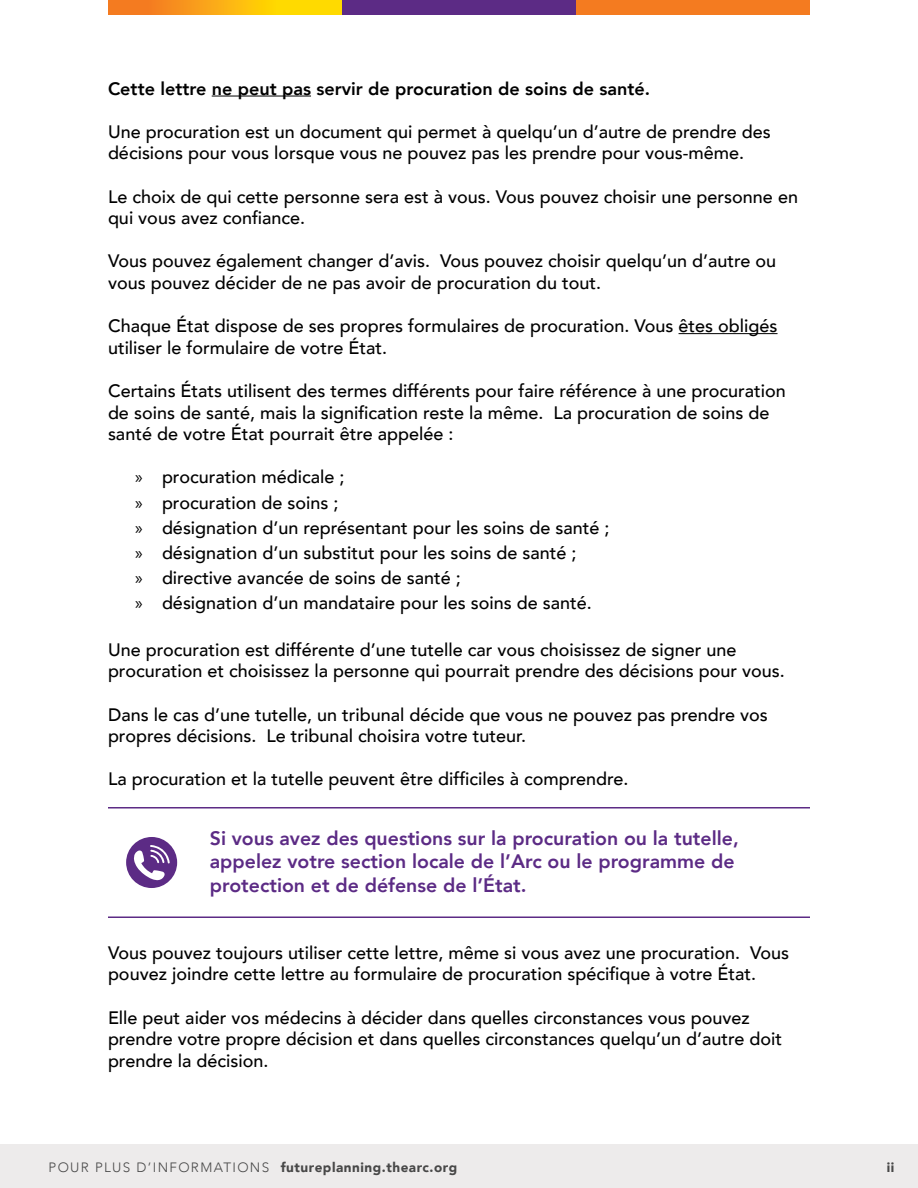
<style>
.page{position:relative;width:918px;height:1188px;background:#fff}
.page>*{position:absolute;margin:0;border:0;box-sizing:border-box;transform-origin:0 0}
.body{font:800 19.5px/23.4px "Avenir";color:#5c2b85}
.body-2{font:500 18px/21.6px "Avenir";color:#000}
.body-3{font:800 18px "Avenir";color:#000}
.t1{font:900 13.5px "Avenir";letter-spacing:.04em;color:#484848}
.s1{font-family:"Myriad Pro";font-weight:400}
.s2{font-weight:300}
</style>
<div class="page">
<div style="left:0;top:1144px;width:918px;height:44px;background:#edebeb"></div>
<svg style="left:108px;top:0;width:234px;height:14px;background:#faaf10"></svg>
<div style="left:342px;top:0;width:234px;height:14px;background:#5c2b85"></div>
<div style="left:576px;top:0;width:234px;height:14px;background:#f47b20"></div>
<hr style="left:212px;top:96px;width:99px;height:1px;background:#000">
<hr style="left:679px;top:333px;width:99px;height:1px;background:#000">
<hr style="left:108px;top:807px;width:702px;height:2px;background:#5c2b85">
<hr style="left:108px;top:916px;width:702px;height:2px;background:#5c2b85">
<svg style="left:126px;top:837px;width:51px;height:51px"></svg>
<p class="body-3" style="left:108px;top:74px;width:544px">Cette lettre ne peut pas servir de procuration de soins de santé.</p>
<p class="body-2" style="left:108px;top:120px;width:664px">Une procuration est un document qui permet à quelqu’un d’autre de prendre des décisions pour vous lorsque vous ne pouvez pas les prendre pour vous-même.</p>
<p class="body-2" style="left:108px;top:185px;width:692px">Le choix de qui cette personne sera est à vous. Vous pouvez choisir une personne en qui vous avez confiance.</p>
<p class="body-2" style="left:108px;top:249px;width:670px">Vous pouvez également changer d’avis. Vous pouvez choisir quelqu’un d’autre ou vous pouvez décider de ne pas avoir de procuration du tout.</p>
<p class="body-2" style="left:108px;top:314px;width:671px">Chaque État dispose de ses propres formulaires de procuration. Vous êtes obligés utiliser le formulaire de votre État.</p>
<p class="body-2" style="left:108px;top:379px;width:679px">Certains États utilisent des termes différents pour faire référence à une procuration de soins de santé, mais la signification reste la même. La procuration de soins de santé de votre État pourrait être appelée :</p>
<p class="body-2" style="left:135px;top:465px;width:211px"><span class="s1">»</span> procuration médicale ;</p>
<p class="body-2" style="left:135px;top:491px;width:205px"><span class="s1">»</span> procuration de soins ;</p>
<p class="body-2" style="left:135px;top:516px;width:476px"><span class="s1">»</span> désignation d’un représentant pour les soins de santé ;</p>
<p class="body-2" style="left:135px;top:541px;width:443px"><span class="s1">»</span> désignation d’un substitut pour les soins de santé ;</p>
<p class="body-2" style="left:135px;top:566px;width:327px"><span class="s1">»</span> directive avancée de soins de santé ;</p>
<p class="body-2" style="left:135px;top:591px;width:458px"><span class="s1">»</span> désignation d’un mandataire pour les soins de santé.</p>
<p class="body-2" style="left:108px;top:638px;width:678px">Une procuration est différente d’une tutelle car vous choisissez de signer une procuration et choisissez la personne qui pourrait prendre des décisions pour vous.</p>
<p class="body-2" style="left:108px;top:703px;width:661px">Dans le cas d’une tutelle, un tribunal décide que vous ne pouvez pas prendre vos propres décisions. Le tribunal choisira votre tuteur.</p>
<p class="body-2" style="left:108px;top:767px;width:522px">La procuration et la tutelle peuvent être difficiles à comprendre.</p>
<p class="body" style="left:210px;top:826px;width:531px">Si vous avez des questions sur la procuration ou la tutelle, appelez votre section locale de l’Arc ou le programme de protection et de défense de l’État.</p>
<p class="body-2" style="left:108px;top:941px;width:683px">Vous pouvez toujours utiliser cette lettre, même si vous avez une procuration. Vous pouvez joindre cette lettre au formulaire de procuration spécifique à votre État.</p>
<p class="body-2" style="left:108px;top:1006px;width:676px">Elle peut aider vos médecins à décider dans quelles circonstances vous pouvez prendre votre propre décision et dans quelles circonstances quelqu’un d’autre doit prendre la décision.</p>
<p class="t1" style="left:49px;top:1155px;width:410px"><span class="s2">POUR PLUS D’INFORMATIONS</span> futureplanning.thearc.org</p>
<p class="t1" style="left:887px;top:1155px;width:9px">ii</p>
</div>
